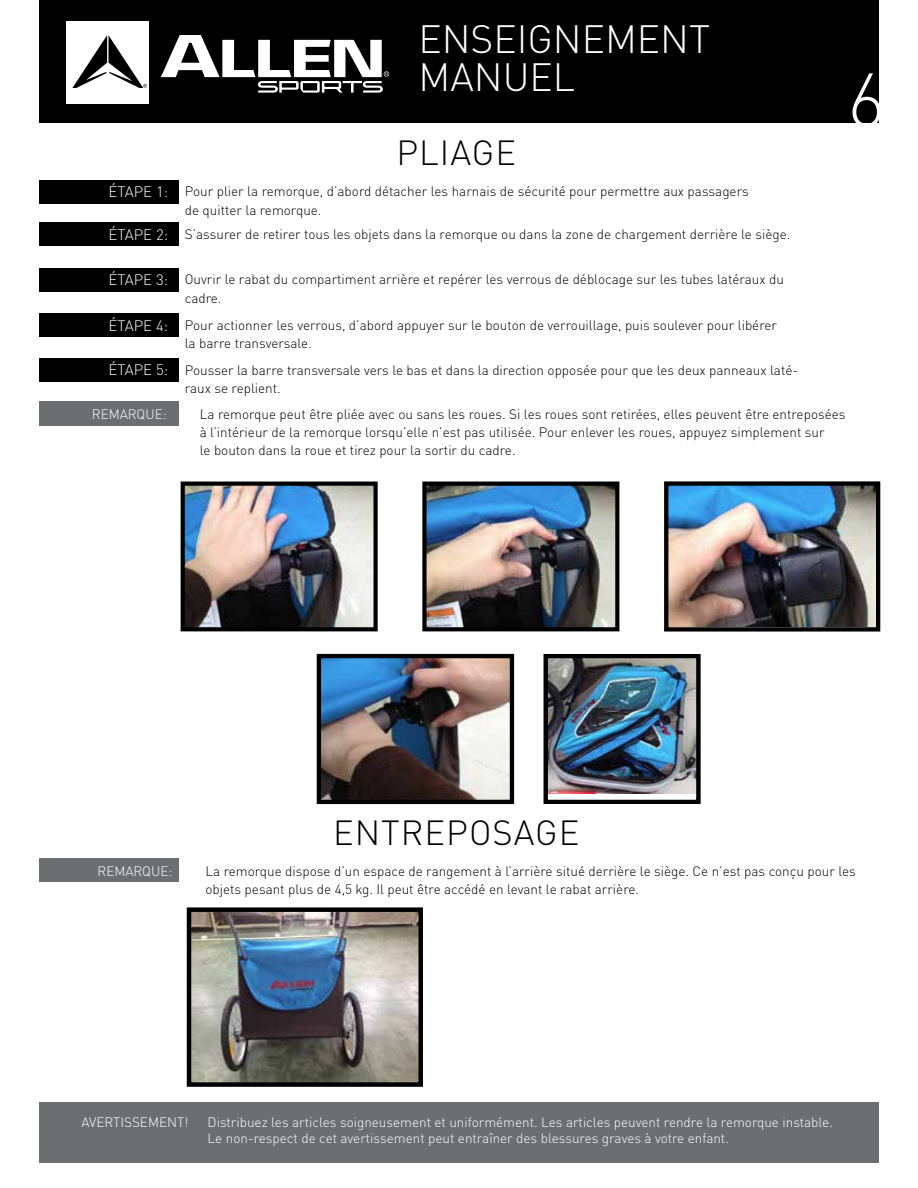
<style>
.page{position:relative;width:918px;height:1188px;background:#fff}
.page>*{position:absolute;margin:0;border:0;box-sizing:border-box;transform-origin:0 0}
.t1{font:300 75px "DINOT";color:#fff}
.t2{font:300 39px/38.2px "DINOT";color:#fff}
.t3{font:300 34.5px "DINOT";letter-spacing:.03em;color:#000}
.t4{font:300 15px "DINOT";color:#fff}
.t5{font:300 13.5px/18.3px "DINOT";color:#000}
.t6{font:300 13.5px/16.2px "DINOT";color:#fff}
</style>
<div class="page">
<div style="left:39px;top:0;width:840px;height:123px;background:#000"></div>
<div style="left:67px;top:21px;width:82px;height:83px;background:#fff"></div>
<svg style="left:72px;top:35px;width:75px;height:53px"></svg>
<svg style="left:161px;top:35px;width:228px;height:58px"></svg>
<div style="left:39px;top:180px;width:139px;height:24px;background:#000"></div>
<div style="left:39px;top:268px;width:139px;height:24px;background:#000"></div>
<div style="left:39px;top:222px;width:139px;height:24px;background:#000"></div>
<div style="left:39px;top:313px;width:139px;height:24px;background:#000"></div>
<div style="left:39px;top:358px;width:139px;height:24px;background:#000"></div>
<div style="left:39px;top:402px;width:139px;height:24px;background:#6d6e71"></div>
<div style="left:39px;top:858px;width:139px;height:24px;background:#6d6e71"></div>
<img style="left:180px;top:481px;width:198px;height:151px">
<img style="left:422px;top:481px;width:198px;height:151px">
<img style="left:664px;top:481px;width:217px;height:151px">
<img style="left:316px;top:653px;width:199px;height:151px">
<img style="left:543px;top:654px;width:158px;height:150px">
<div style="left:39px;top:1102px;width:840px;height:61px;background:#6d6e71"></div>
<img style="left:186px;top:907px;width:237px;height:180px">
<h2 class="t2" style="left:418px;top:19px;width:293px">ENSEIGNEMENT<br>MANUEL</h2>
<h1 class="t1" style="left:847px;top:54px;width:40px">6</h1>
<h3 class="t3" style="left:396px;top:131px;width:121px">PLIAGE</h3>
<p class="t4" style="left:109px;top:183px;width:61px">ÉTAPE 1:</p>
<p class="t5" style="left:185px;top:182px;width:565px">Pour plier la remorque, d’abord détacher les harnais de sécurité pour permettre aux passagers de quitter la remorque.</p>
<p class="t4" style="left:109px;top:225px;width:61px">ÉTAPE 2:</p>
<p class="t5" style="left:185px;top:225px;width:607px">S’assurer de retirer tous les objets dans la remorque ou dans la zone de chargement derrière le siège.</p>
<p class="t4" style="left:109px;top:271px;width:61px">ÉTAPE 3:</p>
<p class="t5" style="left:185px;top:270px;width:601px">Ouvrir le rabat du compartiment arrière et repérer les verrous de déblocage sur les tubes latéraux du cadre.</p>
<p class="t4" style="left:109px;top:316px;width:61px">ÉTAPE 4:</p>
<p class="t4" style="left:109px;top:361px;width:61px">ÉTAPE 5:</p>
<p class="t5" style="left:185px;top:316px;width:594px">Pour actionner les verrous, d’abord appuyer sur le bouton de verrouillage, puis soulever pour libérer la barre transversale.</p>
<p class="t5" style="left:185px;top:361px;width:615px">Pousser la barre transversale vers le bas et dans la direction opposée pour que les deux panneaux laté&shy;raux se replient.</p>
<p class="t6" style="left:92px;top:406px;width:76px">REMARQUE:</p>
<p class="t5" style="left:200px;top:405px;width:647px">La remorque peut être pliée avec ou sans les roues. Si les roues sont retirées, elles peuvent être entreposées à l’intérieur de la remorque lorsqu’elle n’est pas utilisée. Pour enlever les roues, appuyez simplement sur<br>le bouton dans la roue et tirez pour la sortir du cadre.</p>
<h3 class="t3" style="left:333px;top:812px;width:248px">ENTREPOSAGE</h3>
<p class="t6" style="left:97px;top:863px;width:76px">REMARQUE:</p>
<p class="t5" style="left:205px;top:862px;width:652px">La remorque dispose d’un espace de rangement à l’arrière situé derrière le siège. Ce n’est pas conçu pour les objets pesant plus de 4,5 kg. Il peut être accédé en levant le rabat arrière.</p>
<p class="t6" style="left:82px;top:1114px;width:108px">AVERTISSEMENT!</p>
<p class="t6" style="left:208px;top:1114px;width:627px">Distribuez les articles soigneusement et uniformément. Les articles peuvent rendre la remorque instable.<br>Le non-respect de cet avertissement peut entraîner des blessures graves à votre enfant.</p>
</div>
